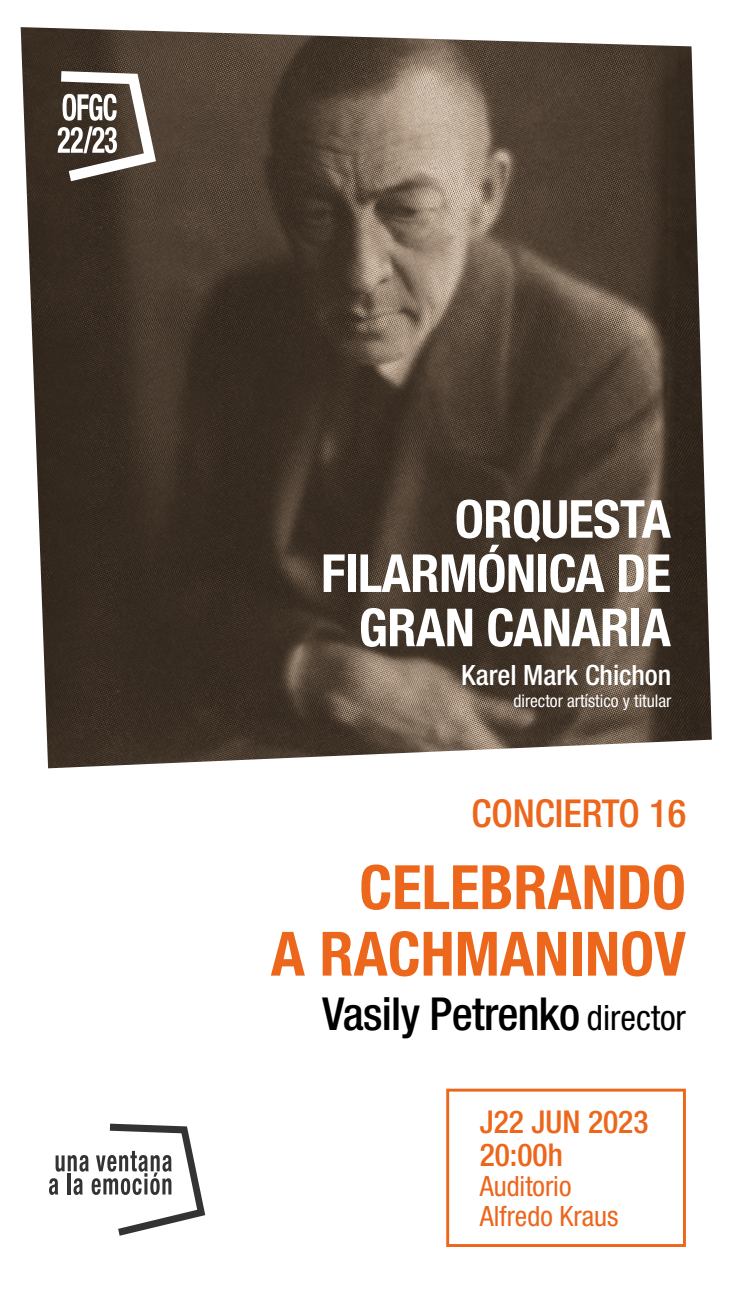
<style>
.page{position:relative;width:735px;height:1304px;background:#fff}
.page>*{position:absolute;margin:0;border:0;box-sizing:border-box;transform-origin:0 0}
.t1{font:700 condensed 61.25px/66.5px "Helvetica Neue LT Pro";color:#ec661c;text-align:right}
.t2{font:700 condensed 52.5px/54.2px "Helvetica Neue LT Pro";letter-spacing:-.01em;color:#fff;text-align:right}
.t3{font:500 condensed 45.5px "Helvetica Neue LT Pro";letter-spacing:-.015em;color:#000}
.t4{font:500 condensed 38.5px "Helvetica Neue LT Pro";color:#ec661c}
.t5{font:500 condensed 31.5px/33.9px "Helvetica Neue LT Pro";color:#ec661c}
.t6{font:condensed 28px/29.8px "Helvetica Neue LT Pro";color:#ec661c}
.t7{font:500 condensed 28px "Helvetica Neue LT Pro";color:#fff}
.t8{font:condensed 17.5px "Helvetica Neue LT Pro";color:#fff}
.s1{font-weight:400;font-size:35px}
</style>
<div class="page">
<div style="left:446px;top:1088px;width:240px;height:159px;border:3px solid #ec661c"></div>
<svg style="left:49px;top:1123px;width:156px;height:113px"></svg>
<img style="left:21px;top:27px;width:691px;height:741px">
<svg style="left:58px;top:71px;width:98px;height:110px"></svg>
<p class="t2" style="left:321px;top:492px;width:351px">ORQUESTA<br>FILARMÓNICA DE<br>GRAN CANARIA</p>
<p class="t7" style="left:461px;top:658px;width:212px">Karel Mark Chichon</p>
<p class="t8" style="left:513px;top:691px;width:160px">director artístico y titular</p>
<p class="t4" style="left:471px;top:790px;width:216px">CONCIERTO 16</p>
<p class="t1" style="left:271px;top:854px;width:417px">CELEBRANDO<br>A RACHMANINOV</p>
<p class="t3" style="left:322px;top:986px;width:365px">Vasily Petrenko <span class="s1">director</span></p>
<p class="t5" style="left:480px;top:1104px;width:170px">J22 JUN 2023<br>20:00h</p>
<p class="t6" style="left:480px;top:1171px;width:140px">Auditorio<br>Alfredo Kraus</p>
</div>
